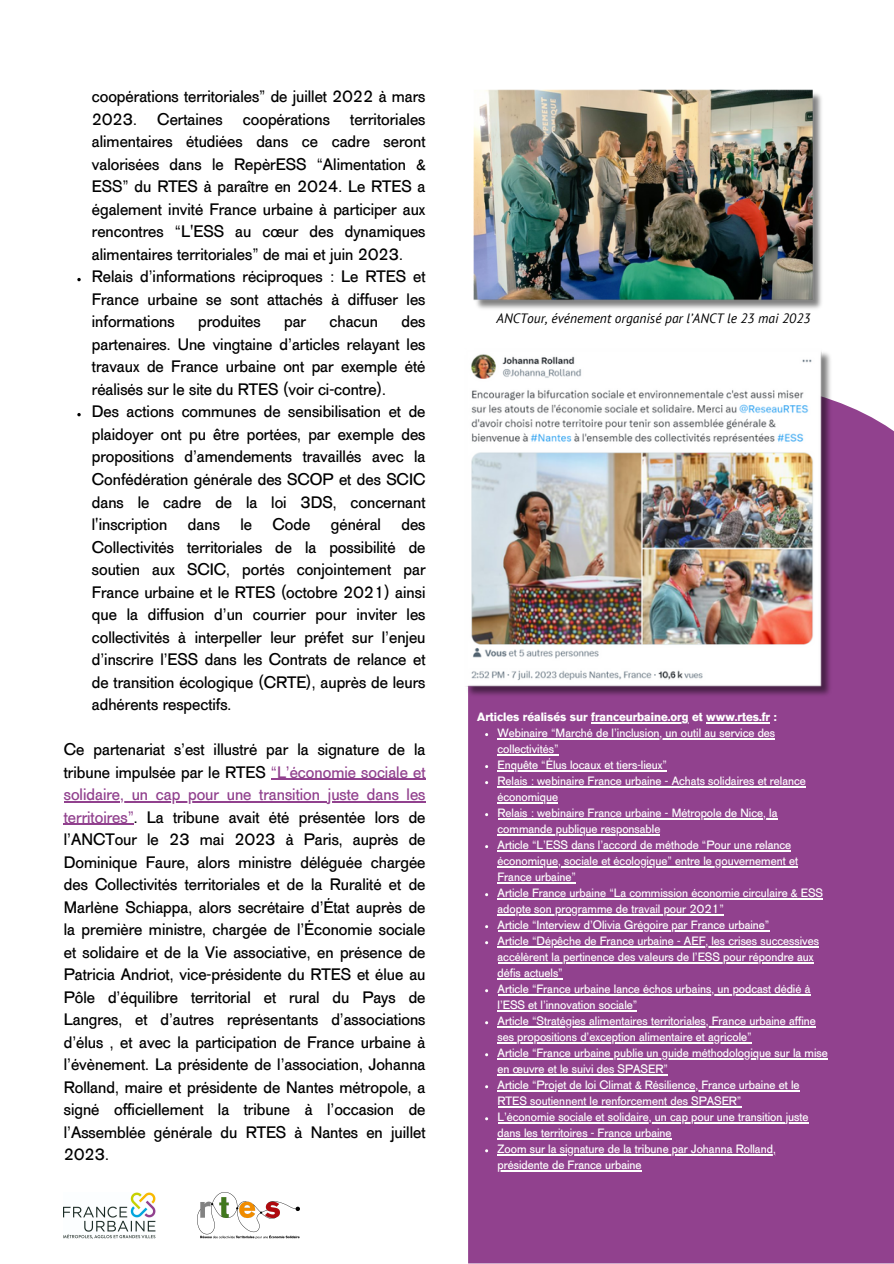
<style>
.page{position:relative;width:894px;height:1264px;background:#fff}
.page>*{position:absolute;margin:0;border:0;box-sizing:border-box;transform-origin:0 0}
.t1{font:16.5px/22.5px "AG Old Face";color:#000;text-align:justify}
.t2{font:italic 13.5px "PT Sans";color:#000}
.t3{font:12px/16px "AG Old Face";color:#fff}
.t4{font:700 12px "AG Old Face";color:#fff}
.s1{color:#91418e}
</style>
<div class="page">
<div style="left:468px;top:400px;width:425px;height:863px;background:#91418e"></div>
<img style="left:466px;top:351px;width:368px;height:348px">
<img style="left:473px;top:89px;width:349px;height:220px">
<svg style="left:77px;top:278px;width:4px;height:3px"></svg>
<svg style="left:77px;top:413px;width:4px;height:3px"></svg>
<hr style="left:271px;top:778px;width:154px;height:2px;background:#91418e">
<hr style="left:64px;top:801px;width:361px;height:1px;background:#91418e">
<hr style="left:64px;top:823px;width:70px;height:2px;background:#91418e">
<hr style="left:591px;top:722px;width:97px;height:1px;background:#fff">
<hr style="left:706px;top:722px;width:64px;height:1px;background:#fff">
<hr style="left:497px;top:738px;width:278px;height:1px;background:#fff">
<hr style="left:497px;top:754px;width:61px;height:1px;background:#fff">
<hr style="left:497px;top:770px;width:170px;height:1px;background:#fff">
<hr style="left:497px;top:786px;width:308px;height:1px;background:#fff">
<hr style="left:497px;top:802px;width:61px;height:1px;background:#fff">
<hr style="left:497px;top:818px;width:280px;height:1px;background:#fff">
<hr style="left:497px;top:834px;width:163px;height:1px;background:#fff">
<hr style="left:497px;top:850px;width:294px;height:1px;background:#fff">
<hr style="left:497px;top:866px;width:300px;height:1px;background:#fff">
<hr style="left:497px;top:882px;width:79px;height:1px;background:#fff">
<hr style="left:497px;top:898px;width:325px;height:1px;background:#fff">
<hr style="left:497px;top:914px;width:226px;height:1px;background:#fff">
<hr style="left:497px;top:930px;width:272px;height:1px;background:#fff">
<hr style="left:497px;top:946px;width:321px;height:1px;background:#fff">
<hr style="left:497px;top:962px;width:316px;height:1px;background:#fff">
<hr style="left:497px;top:978px;width:65px;height:1px;background:#fff">
<hr style="left:497px;top:994px;width:313px;height:1px;background:#fff">
<hr style="left:497px;top:1010px;width:140px;height:1px;background:#fff">
<hr style="left:497px;top:1026px;width:318px;height:1px;background:#fff">
<hr style="left:497px;top:1042px;width:254px;height:1px;background:#fff">
<hr style="left:497px;top:1058px;width:330px;height:1px;background:#fff">
<hr style="left:497px;top:1074px;width:170px;height:1px;background:#fff">
<hr style="left:497px;top:1090px;width:51px;height:1px;background:#fff">
<hr style="left:548px;top:1090px;width:251px;height:1px;background:#fff">
<hr style="left:497px;top:1106px;width:244px;height:1px;background:#fff">
<hr style="left:497px;top:1122px;width:311px;height:1px;background:#fff">
<hr style="left:497px;top:1138px;width:174px;height:1px;background:#fff">
<hr style="left:497px;top:1154px;width:68px;height:1px;background:#fff">
<hr style="left:565px;top:1154px;width:210px;height:1px;background:#fff">
<hr style="left:497px;top:1170px;width:144px;height:1px;background:#fff">
<img style="left:198px;top:1192px;width:101px;height:46px">
<img style="left:64px;top:1192px;width:91px;height:46px">
<p class="t1" style="left:92px;top:86px;width:335px">coopérations territoriales” de juillet 2022 à mars 2023. Certaines coopérations territoriales alimentaires étudiées dans ce cadre seront valorisées dans le RepèrESS “Alimentation &amp; ESS” du RTES à paraître en 2024. Le RTES a également invité France urbaine à participer aux rencontres “L'ESS au cœur des dynamiques alimentaires territoriales” de mai et juin 2023.</p>
<h1 class="t1" style="left:92px;top:266px;width:335px">Relais d’informations réciproques : Le RTES et France urbaine se sont attachés à diffuser les informations</h1>
<h1 class="t1" style="left:92px;top:311px;width:335px;text-indent:309px">des partenaires. Une vingtaine d’articles relayant les travaux de France urbaine ont par exemple été réalisés sur le site du RTES (voir ci-contre).</h1>
<p class="t1" style="left:92px;top:401px;width:335px">Des actions communes de sensibilisation et de plaidoyer ont pu être portées, par exemple des propositions d’amendements travaillés avec la Confédération générale des SCOP et des SCIC dans le cadre de la loi 3DS, concernant l'inscription dans le Code général des Collectivités territoriales de la possibilité de soutien aux SCIC, portés conjointement par France urbaine et le RTES (octobre 2021) ainsi que la diffusion d’un courrier pour inviter les collectivités à interpeller leur préfet sur l’enjeu d’inscrire l’ESS dans les Contrats de relance et de transition écologique (CRTE), auprès de leurs adhérents respectifs.</p>
<p class="t1" style="left:64px;top:739px;width:363px">Ce partenariat s’est illustré par la signature de la tribune impulsée par le RTES <span class="s1">“L’économie sociale et</span></p>
<p class="t1" style="left:64px;top:784px;width:363px"><span class="s1">solidaire, un cap pour une transition juste dans les territoires”</span>. La tribune avait été présentée lors de l’ANCTour le 23 mai 2023 à Paris, auprès de Dominique Faure, alors ministre déléguée chargée des Collectivités territoriales et de la Ruralité et de Marlène Schiappa, alors secrétaire d’État auprès de la première ministre, chargée de l’Économie sociale et solidaire et de la Vie associative, en présence de Patricia Andriot, vice-présidente du RTES et élue au Pôle d’équilibre territorial et rural du Pays de Langres, et d’autres représentants d’associations d’élus , et avec la participation de France urbaine à l’évènement. La présidente de l’association, Johanna Rolland, maire et présidente de Nantes métropole, a signé officiellement la tribune à l’occasion de l’Assemblée générale du RTES à Nantes en juillet 2023.</p>
<h1 class="t1" style="left:198px;top:311px;width:64px">produites</h1>
<h1 class="t1" style="left:284px;top:311px;width:23px">par</h1>
<h1 class="t1" style="left:329px;top:311px;width:50px">chacun</h1>
<p class="t2" style="left:496px;top:309px;width:315px">ANCTour, événement organisé par l’ANCT le 23 mai 2023</p>
<h2 class="t4" style="left:477px;top:712px;width:301px">Articles réalisés sur franceurbaine.org et www.rtes.fr :</h2>
<p class="t3" style="left:497px;top:725px;width:279px">Webinaire “Marché de l’inclusion, un outil au service des</p>
<h3 class="t3" style="left:497px;top:741px;width:171px">collectivités”<br>Enquête “Élus locaux et tiers-lieux”</h3>
<p class="t3" style="left:497px;top:773px;width:310px">Relais : webinaire France urbaine - Achats solidaires et relance</p>
<p class="t3" style="left:497px;top:789px;width:281px">économique<br>Relais : webinaire France urbaine - Métropole de Nice, la</p>
<p class="t3" style="left:497px;top:821px;width:295px">commande publique responsable<br>Article “L’ESS dans l’accord de méthode “Pour une relance</p>
<p class="t3" style="left:497px;top:853px;width:327px">économique, sociale et écologique” entre le gouvernement et<br>France urbaine”<br>Article France urbaine “La commission économie circulaire &amp; ESS</p>
<p class="t3" style="left:497px;top:901px;width:273px">adopte son programme de travail pour 2021”<br>Article “Interview d’Olivia Grégoire par France urbaine”</p>
<p class="t3" style="left:497px;top:933px;width:323px">Article “Dépêche de France urbaine - AEF, les crises successives</p>
<p class="t3" style="left:497px;top:949px;width:317px">accélèrent la pertinence des valeurs de l’ESS pour répondre aux défis actuels”<br>Article “France urbaine lance échos urbains, un podcast dédié à</p>
<p class="t3" style="left:497px;top:997px;width:320px">l’ESS et l’innovation sociale”<br>Article “Stratégies alimentaires territoriales, France urbaine affine</p>
<p class="t3" style="left:497px;top:1029px;width:331px">ses propositions d’exception alimentaire et agricole”<br>Article “France urbaine publie un guide méthodologique sur la mise</p>
<p class="t3" style="left:497px;top:1061px;width:303px">en œuvre et le suivi des SPASER”<br>Article “Projet de loi Climat &amp; Résilience, France urbaine et le</p>
<p class="t3" style="left:497px;top:1093px;width:312px">RTES soutiennent le renforcement des SPASER”<br>L’économie sociale et solidaire, un cap pour une transition juste dans les territoires - France urbaine</p>
<p class="t3" style="left:497px;top:1141px;width:279px">Zoom sur la signature de la tribune par Johanna Rolland, présidente de France urbaine</p>
</div>
